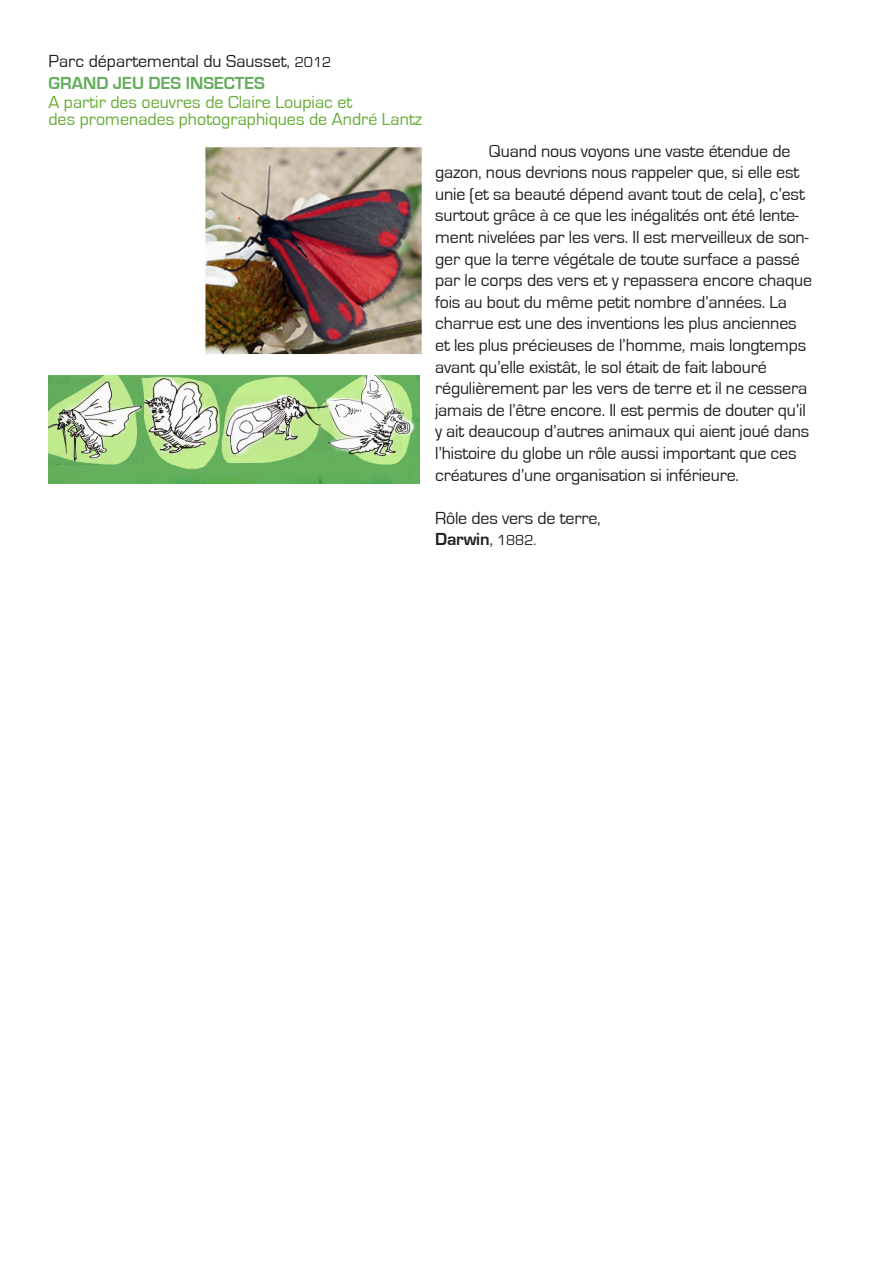
<style>
.page{position:relative;width:893px;height:1263px;background:#fff}
.page>*{position:absolute;margin:0;border:0;box-sizing:border-box;transform-origin:0 0}
.t1{font:18px/21.6px "Eurostile";letter-spacing:-.01em;color:#231f20}
.t2{font:18px "Eurostile";color:#64aa32}
.t3{font:700 18px "Eurostile";color:#64ad5c}
.t4{font:700 18px "Eurostile";letter-spacing:-.01em;color:#231f20}
.s1{font-size:15px}
.s2{font-weight:400}
.s3{font-weight:400;font-size:15px}
</style>
<div class="page">
<img style="left:48px;top:376px;width:371px;height:107px">
<img style="left:205px;top:147px;width:217px;height:208px">
<p class="t1" style="left:48px;top:51px;width:284px">Parc départemental du Sausset, <span class="s1">2012</span></p>
<p class="t3" style="left:48px;top:73px;width:218px">GRAND JEU DES INSECTES</p>
<p class="t2" style="left:48px;top:93px;width:305px">A partir des oeuvres de Claire Loupiac et</p>
<p class="t2" style="left:48px;top:109px;width:375px">des promenades photographiques de André Lantz</p>
<p class="t1" style="left:489px;top:140px;width:303px">Quand nous voyons une vaste étendue de</p>
<p class="t1" style="left:435px;top:162px;width:378px">gazon, nous devrions nous rappeler que, si elle est unie (et sa beauté dépend avant tout de cela), c’est surtout grâce à ce que les inégalités ont été lente&shy;ment nivelées par les vers. Il est merveilleux de son&shy;ger que la terre végétale de toute surface a passé par le corps des vers et y repassera encore chaque fois au bout du même petit nombre d’années. La charrue est une des inventions les plus anciennes et les plus précieuses de l’homme, mais longtemps avant qu’elle existât, le sol était de fait labouré régulièrement par les vers de terre et il ne cessera jamais de l’être encore. Il est permis de douter qu’il y ait deaucoup d’autres animaux qui aient joué dans l’histoire du globe un rôle aussi important que ces créatures d’une organisation si inférieure.</p>
<p class="t1" style="left:435px;top:507px;width:167px">Rôle des vers de terre,</p>
<p class="t4" style="left:435px;top:530px;width:103px">Darwin<span class="s2">,</span> <span class="s3">1882.</span></p>
</div>
